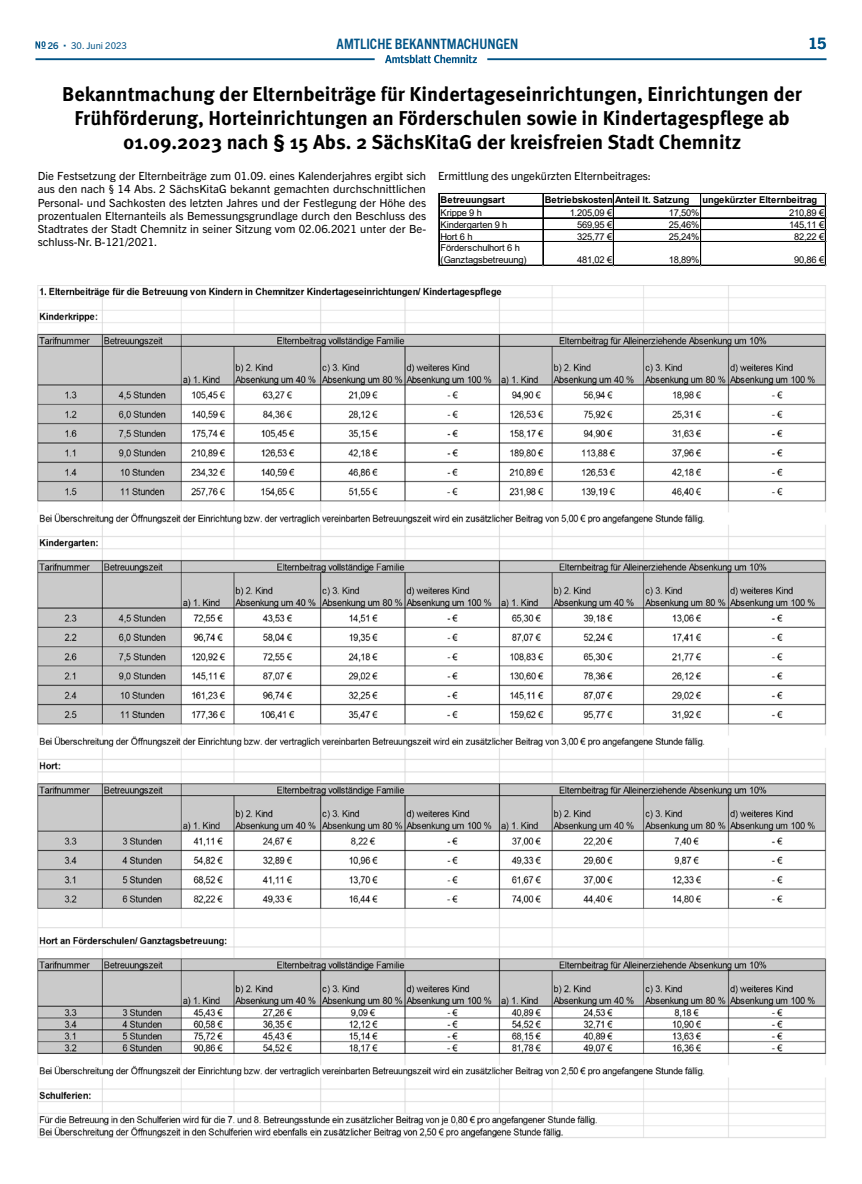
<style>
.page{position:relative;width:862px;height:1184px;background:#fff}
.page>*{position:absolute;margin:0;border:0;box-sizing:border-box;transform-origin:0 0}
.Überschrift_3_Ordnun{font:700 20px/24px "Meta Pro";color:#000;text-align:center}
.t1{font:700 15.62px "Trade Gothic Next LT Pro";color:#005386}
.Rubrikenbezeichnung{font:700 condensed 14.38px "Trade Gothic Next LT Pro";color:#005386}
.Fließtext{font:11.25px/13.1px "Trade Gothic Next LT Pro";color:#000;text-align:justify}
.t2{font:9.38px/11.9px "Arial";letter-spacing:-.025em;color:#000}
.t3{font:700 9.38px "Arial";color:#000}
.t4{font:9.38px "Trade Gothic Next LT Pro";color:#005386}
.t5{font:700 9.38px "Trade Gothic Next LT Pro";color:#005386}
</style>
<div class="page">
<svg style="left:35px;top:41px;width:10px;height:8px"></svg>
<hr style="left:35px;top:58px;width:339px;height:2px;background:#005386">
<hr style="left:487px;top:58px;width:339px;height:2px;background:#005386">
<svg style="left:385px;top:55px;width:92px;height:8px"></svg>
<hr style="left:439px;top:193px;width:386px;height:1px;background:#000">
<hr style="left:439px;top:206px;width:386px;height:1px;background:#000">
<hr style="left:439px;top:217px;width:386px;height:1px;background:#000">
<hr style="left:439px;top:218px;width:386px;height:1px;background:#000">
<hr style="left:439px;top:229px;width:386px;height:1px;background:#000">
<hr style="left:439px;top:230px;width:386px;height:1px;background:#000">
<hr style="left:439px;top:241px;width:386px;height:1px;background:#000">
<hr style="left:438px;top:193px;width:1px;height:73px;background:#000">
<hr style="left:542px;top:194px;width:1px;height:72px;background:#000">
<hr style="left:612px;top:194px;width:1px;height:72px;background:#000">
<hr style="left:613px;top:194px;width:1px;height:72px;background:#000">
<hr style="left:700px;top:194px;width:1px;height:72px;background:#000">
<hr style="left:439px;top:265px;width:386px;height:1px;background:#000">
<hr style="left:824px;top:194px;width:1px;height:72px;background:#000">
<img style="left:37px;top:285px;width:789px;height:853px">
<p class="t5" style="left:48px;top:39px;width:12px">26</p>
<p class="t4" style="left:71px;top:39px;width:57px">30. Juni 2023</p>
<p class="Rubrikenbezeichnung" style="left:336px;top:34px;width:183px">AMTLICHE BEKANNTMACHUNGEN</p>
<h2 class="t1" style="left:808px;top:32px;width:19px">15</h2>
<p class="Überschrift_3_Ordnun" style="left:62px;top:81px;width:741px">Bekanntmachung der Elternbeiträge für Kindertageseinrichtungen, Einrichtungen der<br>Frühförderung, Horteinrichtungen an Förderschulen sowie in Kindertagespflege ab<br>01.09.2023 nach § 15 Abs. 2 SächsKitaG der kreisfreien Stadt Chemnitz</p>
<p class="Fließtext" style="left:38px;top:169px;width:389px">Die Festsetzung der Elternbeiträge zum 01.09. eines Kalenderjahres ergibt sich aus den nach § 14 Abs. 2 SächsKitaG bekannt gemachten durchschnittlichen Personal- und Sachkosten des letzten Jahres und der Festlegung der Höhe des prozentualen Elternanteils als Bemessungsgrundlage durch den Beschluss des Stadtrates der Stadt Chemnitz in seiner Sitzung vom 02.06.2021 unter der Be&shy;schluss-Nr. B-121/2021.</p>
<p class="Fließtext" style="left:438px;top:169px;width:214px">Ermittlung des ungekürzten Elternbeitrages:</p>
<p class="t3" style="left:440px;top:193px;width:66px">Betreuungsart</p>
<p class="t3" style="left:544px;top:193px;width:146px">Betriebskosten Anteil lt. Satzung</p>
<p class="t3" style="left:702px;top:193px;width:116px">ungekürzter Elternbeitrag</p>
<p class="t2" style="left:440px;top:207px;width:43px">Krippe 9 h</p>
<p class="t2" style="left:569px;top:207px;width:44px">1.205,09 €</p>
<p class="t2" style="left:668px;top:207px;width:32px">17,50%</p>
<p class="t2" style="left:788px;top:207px;width:37px">210,89 €</p>
<p class="t2" style="left:440px;top:218px;width:68px">Kindergarten 9 h</p>
<p class="t2" style="left:576px;top:218px;width:37px">569,95 €</p>
<p class="t2" style="left:668px;top:218px;width:32px">25,46%</p>
<p class="t2" style="left:788px;top:218px;width:37px">145,11 €</p>
<p class="t2" style="left:440px;top:230px;width:33px">Hort 6 h</p>
<p class="t2" style="left:576px;top:230px;width:37px">325,77 €</p>
<p class="t2" style="left:668px;top:230px;width:32px">25,24%</p>
<p class="t2" style="left:793px;top:230px;width:32px">82,22 €</p>
<p class="t2" style="left:440px;top:242px;width:87px">Förderschulhort 6 h (Ganztagsbetreuung)</p>
<p class="t2" style="left:577px;top:254px;width:37px">481,02 €</p>
<p class="t2" style="left:668px;top:254px;width:32px">18,89%</p>
<p class="t2" style="left:793px;top:254px;width:32px">90,86 €</p>
</div>
